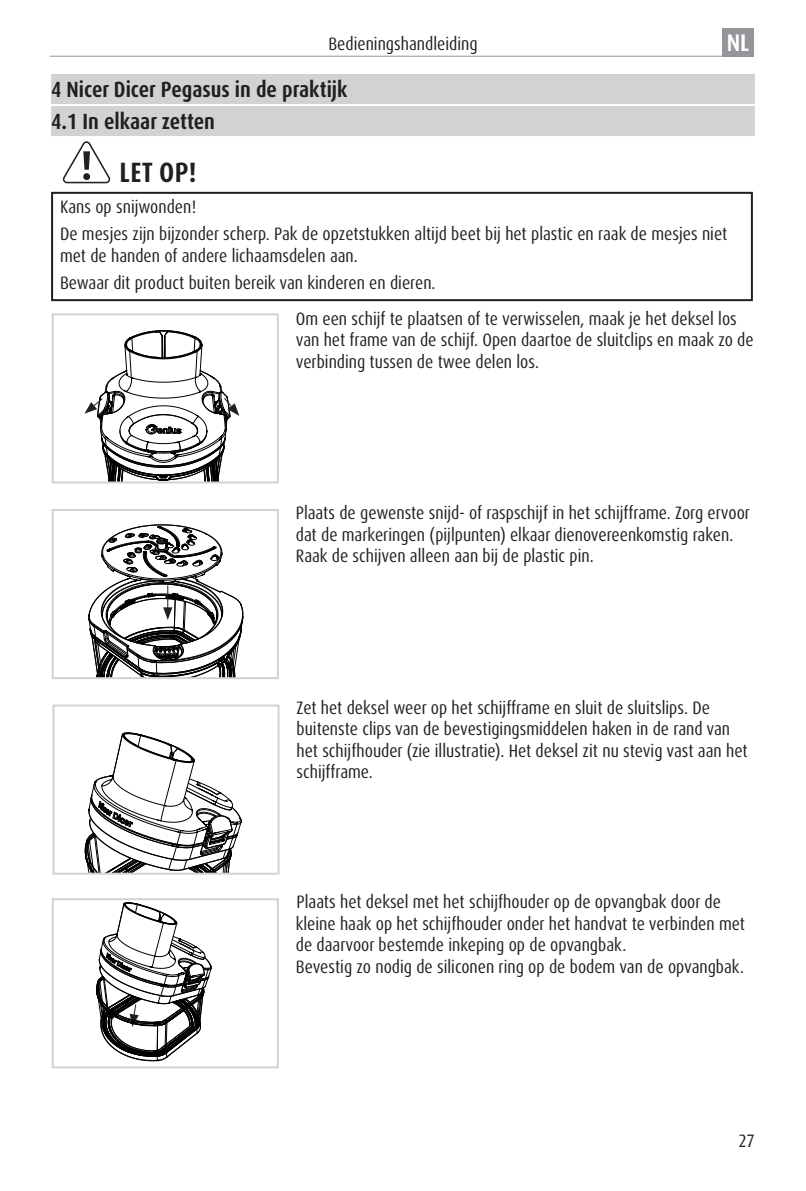
<style>
.page{position:relative;width:806px;height:1191px;background:#fff}
.page>*{position:absolute;margin:0;border:0;box-sizing:border-box;transform-origin:0 0}
.t1{font:700 condensed 28px "Dax Pro";color:#231f20}
.t2{font:700 condensed 24px "Dax Pro";color:#fff}
.t3{font:700 condensed 22px/32px "Dax Pro";color:#231f20}
.t4{font:condensed 18px/21.6px "Dax Pro";color:#231f20}
</style>
<div class="page">
<hr style="left:50px;top:56px;width:703px;height:1px;background:#939598">
<div style="left:722px;top:28px;width:31px;height:29px;background:#939598"></div>
<div style="left:51px;top:74px;width:703px;height:30px;background:#d1d2d4"></div>
<div style="left:51px;top:106px;width:703px;height:30px;background:#d1d2d4"></div>
<svg style="left:63px;top:141px;width:48px;height:43px"></svg>
<div style="left:51px;top:192px;width:701px;height:109px;border:2px solid #231f20"></div>
<div style="left:52px;top:313px;width:226px;height:170px;border:2px solid #d1d2d4"></div>
<div style="left:52px;top:509px;width:226px;height:170px;border:2px solid #d1d2d4"></div>
<svg style="left:96px;top:902px;width:116px;height:159px"></svg>
<div style="left:52px;top:898px;width:226px;height:170px;border:2px solid #d1d2d4"></div>
<svg style="left:85px;top:733px;width:157px;height:138px"></svg>
<div style="left:52px;top:704px;width:227px;height:170px;border:2px solid #d1d2d4"></div>
<svg style="left:84px;top:330px;width:155px;height:153px"></svg>
<svg style="left:88px;top:525px;width:155px;height:154px"></svg>
<p class="t4" style="left:328px;top:33px;width:150px">Bedieningshandleiding</p>
<h2 class="t2" style="left:726px;top:27px;width:24px">NL</h2>
<p class="t3" style="left:51px;top:73px;width:298px">4 Nicer Dicer Pegasus in de praktijk<br>4.1 In elkaar zetten</p>
<h1 class="t1" style="left:119px;top:154px;width:78px">LET OP!</h1>
<p class="t4" style="left:60px;top:193px;width:668px;line-height:27.2px">Kans op snijwonden!<br>De mesjes zijn bijzonder scherp. Pak de opzetstukken altijd beet bij het plastic en raak de mesjes niet</p>
<p class="t4" style="left:60px;top:242px;width:377px;line-height:27.2px">met de handen of andere lichaamsdelen aan.<br>Bewaar dit product buiten bereik van kinderen en dieren.</p>
<p class="t4" style="left:295px;top:308px;width:459px">Om een schijf te plaatsen of te verwisselen, maak je het deksel los van het frame van de schijf. Open daartoe de sluitclips en maak zo de verbinding tussen de twee delen los.</p>
<p class="t4" style="left:295px;top:502px;width:455px">Plaats de gewenste snijd- of raspschijf in het schijfframe. Zorg ervoor dat de markeringen (pijlpunten) elkaar dienovereenkomstig raken.<br>Raak de schijven alleen aan bij de plastic pin.</p>
<p class="t4" style="left:296px;top:696px;width:452px">Zet het deksel weer op het schijfframe en sluit de sluitslips. De buitenste clips van de bevestigingsmiddelen haken in de rand van het schijfhouder (zie illustratie). Het deksel zit nu stevig vast aan het schijfframe.</p>
<p class="t4" style="left:295px;top:891px;width:450px">Plaats het deksel met het schijfhouder op de opvangbak door de kleine haak op het schijfhouder onder het handvat te verbinden met de daarvoor bestemde inkeping op de opvangbak.<br>Bevestig zo nodig de siliconen ring op de bodem van de opvangbak.</p>
<p class="t4" style="left:738px;top:1130px;width:18px">27</p>
</div>
